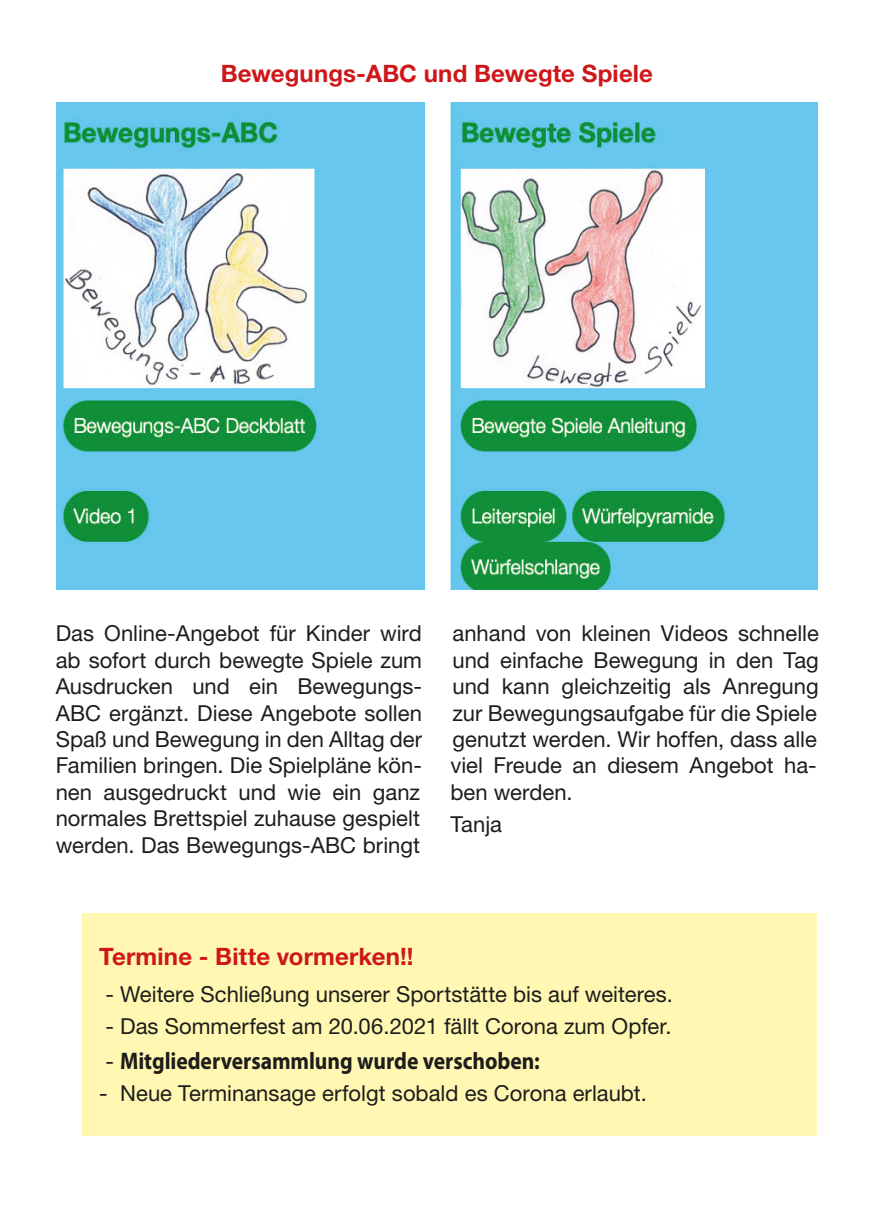
<style>
.page{position:relative;width:874px;height:1225px;background:#fff}
.page>*{position:absolute;margin:0;border:0;box-sizing:border-box;transform-origin:0 0}
.t1{font:700 24px "Helvetica Neue LT Std";letter-spacing:.005em;color:#cd171a}
.t2{font:700 24px "Myriad Pro";letter-spacing:-.005em;color:#1d1d1b;scale:.9 1}
.t3{font:22px/26.4px "Helvetica Neue LT Std";color:#1d1d1b;text-align:justify}
.s1{font-family:"Helvetica Neue LT Std";font-weight:400;font-size:22px}
</style>
<div class="page">
<img style="left:57px;top:103px;width:759px;height:487px">
<div style="left:82px;top:913px;width:734px;height:222px;background:#fff7b2"></div>
<p class="t1" style="left:221px;top:59px;width:433px">Bewegungs-ABC und Bewegte Spiele</p>
<p class="t3" style="left:56px;top:620px;width:368px">Das Online-Angebot für Kinder wird ab sofort durch bewegte Spiele zum Ausdrucken und ein Bewegungs-ABC ergänzt. Diese Angebote sollen Spaß und Bewegung in den Alltag der Familien bringen. Die Spielpläne kön&shy;nen ausgedruckt und wie ein ganz normales Brettspiel zuhause gespielt werden. Das Bewegungs-ABC bringt</p>
<p class="t3" style="left:450px;top:620px;width:370px">anhand von kleinen Videos schnelle und einfache Bewegung in den Tag und kann gleichzeitig als Anregung zur Bewegungsaufgabe für die Spiele genutzt werden. Wir hoffen, dass alle viel Freude an diesem Angebot ha&shy;ben werden.</p>
<p class="t3" style="left:450px;top:810px;width:53px">Tanja</p>
<p class="t1" style="left:99px;top:941px;width:316px">Termine - Bitte vormerken!!</p>
<p class="t3" style="left:105px;top:981px;width:569px">- Weitere Schließung unserer Sportstätte bis auf weiteres.</p>
<p class="t3" style="left:105px;top:1013px;width:567px">- Das Sommerfest am 20.06.2021 fällt Corona zum Opfer.</p>
<p class="t2" style="left:105px;top:1045px;width:484px"><span class="s1">-</span> Mitgliederversammlung wurde verschoben:</p>
<p class="t3" style="left:99px;top:1079px;width:549px">- Neue Terminansage erfolgt sobald es Corona erlaubt.</p>
</div>
